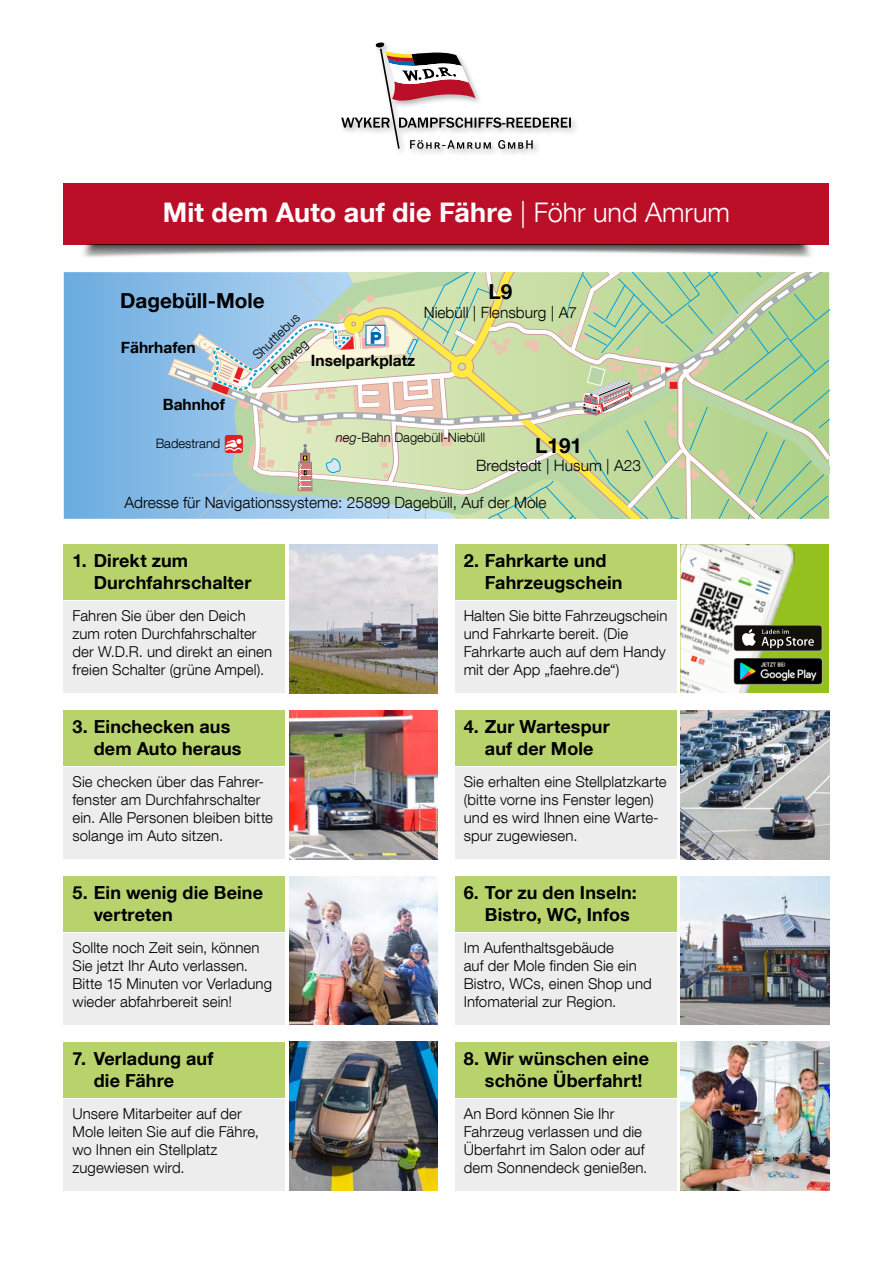
<style>
.page{position:relative;width:893px;height:1263px;background:#fff}
.page>*{position:absolute;margin:0;border:0;box-sizing:border-box;transform-origin:0 0}
.t1{font:700 27px "Helvetica Neue LT Com";letter-spacing:.005em;color:#fff}
.t2{font:700 20.7px "Helvetica Neue LT Com";color:#000}
.t3{font:700 18px/22px "Helvetica Neue LT Com";letter-spacing:.01em;color:#000}
.t4{font:300 15.6px "Helvetica Neue LT Com";color:#000}
.t5{font:700 15.6px "Helvetica Neue LT Com";color:#000}
.t6{font:300 15px/18px "Helvetica Neue LT Com";letter-spacing:.01em;color:#000}
.t7{font:300 12.9px "Helvetica Neue LT Com";color:#000}
.s1{font-weight:300}
.s2{font-style:italic}
</style>
<div class="page">
<div style="left:64px;top:544px;width:221px;height:56px;background:#b9d36c"></div>
<div style="left:455px;top:544px;width:221px;height:56px;background:#b9d36c"></div>
<div style="left:64px;top:876px;width:221px;height:55px;background:#b9d36c"></div>
<div style="left:64px;top:1042px;width:221px;height:55px;background:#b9d36c"></div>
<div style="left:64px;top:710px;width:221px;height:55px;background:#b9d36c"></div>
<div style="left:455px;top:710px;width:221px;height:55px;background:#b9d36c"></div>
<div style="left:455px;top:876px;width:221px;height:55px;background:#b9d36c"></div>
<div style="left:455px;top:1042px;width:221px;height:55px;background:#b9d36c"></div>
<div style="left:64px;top:602px;width:221px;height:91px;background:#ededed"></div>
<div style="left:64px;top:767px;width:221px;height:92px;background:#ededed"></div>
<div style="left:455px;top:602px;width:221px;height:91px;background:#ededed"></div>
<div style="left:455px;top:767px;width:221px;height:92px;background:#ededed"></div>
<div style="left:64px;top:933px;width:221px;height:92px;background:#ededed"></div>
<div style="left:455px;top:933px;width:221px;height:92px;background:#ededed"></div>
<div style="left:64px;top:1099px;width:221px;height:92px;background:#ededed"></div>
<div style="left:455px;top:1099px;width:221px;height:92px;background:#ededed"></div>
<img style="left:289px;top:544px;width:149px;height:149px">
<img style="left:289px;top:876px;width:149px;height:149px">
<img style="left:289px;top:1042px;width:149px;height:149px">
<img style="left:289px;top:710px;width:149px;height:149px">
<img style="left:680px;top:710px;width:149px;height:149px">
<img style="left:680px;top:876px;width:149px;height:149px">
<img style="left:680px;top:1042px;width:149px;height:149px">
<svg style="left:64px;top:272px;width:102px;height:247px;background:#77b2e2"></svg>
<svg style="left:166px;top:272px;width:663px;height:247px;background:#c0d5b3"></svg>
<div style="left:339px;top:40px;width:240px;height:117px;background:#000;opacity:.3"></div>
<svg style="left:341px;top:42px;width:230px;height:107px"></svg>
<div style="left:64px;top:183px;width:765px;height:62px;background:#bb0f27"></div>
<img style="left:83px;top:245px;width:728px;height:12px">
<div style="left:680px;top:544px;width:149px;height:149px;background:#95c11f"></div>
<img style="left:680px;top:544px;width:120px;height:149px">
<div style="left:734px;top:625px;width:88px;height:26px;background:#12100b;border-radius:3px"></div>
<svg style="left:742px;top:629px;width:72px;height:19px"></svg>
<img style="left:734px;top:658px;width:88px;height:26px">
<h1 class="t1" style="left:163px;top:195px;width:569px">Mit dem Auto auf die Fähre <span class="s1">| Föhr und Amrum</span></h1>
<h2 class="t2" style="left:120px;top:288px;width:146px">Dagebüll-Mole</h2>
<p class="t7" style="left:249px;top:351px;width:61px;rotate:-44deg">Shuttlebus</p>
<p class="t7" style="left:268px;top:366px;width:46px;rotate:-42deg">Fußweg</p>
<p class="t5" style="left:121px;top:337px;width:76px">Fährhafen</p>
<p class="t5" style="left:311px;top:351px;width:106px">Inselparkplatz</p>
<h2 class="t2" style="left:489px;top:278px;width:25px">L9</h2>
<p class="t4" style="left:424px;top:302px;width:155px">Niebüll | Flensburg | A7</p>
<p class="t5" style="left:163px;top:395px;width:64px">Bahnhof</p>
<p class="t7" style="left:156px;top:436px;width:66px">Badestrand</p>
<p class="t7" style="left:336px;top:429px;width:151px"><span class="s2">neg</span>-Bahn Dagebüll-Niebüll</p>
<h2 class="t2" style="left:535px;top:432px;width:48px">L191</h2>
<p class="t4" style="left:476px;top:456px;width:166px">Bredstedt | Husum | A23</p>
<p class="t4" style="left:124px;top:492px;width:424px">Adresse für Navigationssysteme: 25899 Dagebüll, Auf der Mole</p>
<p class="t3" style="left:94px;top:549px;width:159px;text-indent:-21px">1. Direkt zum<br>Durchfahrschalter</p>
<p class="t3" style="left:485px;top:549px;width:139px;text-indent:-21px">2. Fahrkarte und<br>Fahrzeugschein</p>
<p class="t6" style="left:72px;top:606px;width:201px">Fahren Sie über den Deich zum roten Durchfahrschalter der W.D.R. und direkt an einen freien Schalter (grüne Ampel).</p>
<p class="t6" style="left:464px;top:606px;width:205px">Halten Sie bitte Fahrzeugschein und Fahrkarte bereit. (Die<br>Fahrkarte auch auf dem Handy mit der App „faehre.de“)</p>
<p class="t3" style="left:94px;top:715px;width:149px;text-indent:-21px">3. Einchecken aus dem Auto heraus</p>
<p class="t3" style="left:464px;top:715px;width:148px;text-align:center">4. Zur Wartespur auf der Mole</p>
<p class="t6" style="left:72px;top:772px;width:202px">Sie checken über das Fahrer&shy;fenster am Durchfahrschalter ein. Alle Personen bleiben bitte solange im Auto sitzen.</p>
<p class="t3" style="left:94px;top:881px;width:171px;text-indent:-21px">5. Ein wenig die Beine vertreten</p>
<p class="t6" style="left:464px;top:772px;width:205px">Sie erhalten eine Stellplatzkarte (bitte vorne ins Fenster legen) und es wird Ihnen eine Warte&shy;spur zugewiesen.</p>
<p class="t3" style="left:485px;top:881px;width:153px;text-indent:-21px">6. Tor zu den Inseln:<br>Bistro, WC, Infos</p>
<p class="t6" style="left:72px;top:938px;width:201px">Sollte noch Zeit sein, können<br>Sie jetzt Ihr Auto verlassen.<br>Bitte 15 Minuten vor Verladung wieder abfahrbereit sein!</p>
<p class="t6" style="left:464px;top:938px;width:190px">Im Aufenthaltsgebäude<br>auf der Mole finden Sie ein<br>Bistro, WCs, einen Shop und<br>Infomaterial zur Region.</p>
<p class="t3" style="left:94px;top:1047px;width:121px;text-indent:-21px">7. Verladung auf die Fähre</p>
<p class="t3" style="left:485px;top:1047px;width:166px;text-indent:-21px">8. Wir wünschen eine schöne Überfahrt!</p>
<p class="t6" style="left:72px;top:1104px;width:188px">Unsere Mitarbeiter auf der<br>Mole leiten Sie auf die Fähre, wo Ihnen ein Stellplatz zugewiesen wird.</p>
<p class="t6" style="left:464px;top:1104px;width:185px">An Bord können Sie Ihr<br>Fahrzeug verlassen und die<br>Überfahrt im Salon oder auf dem Sonnendeck genießen.</p>
</div>
